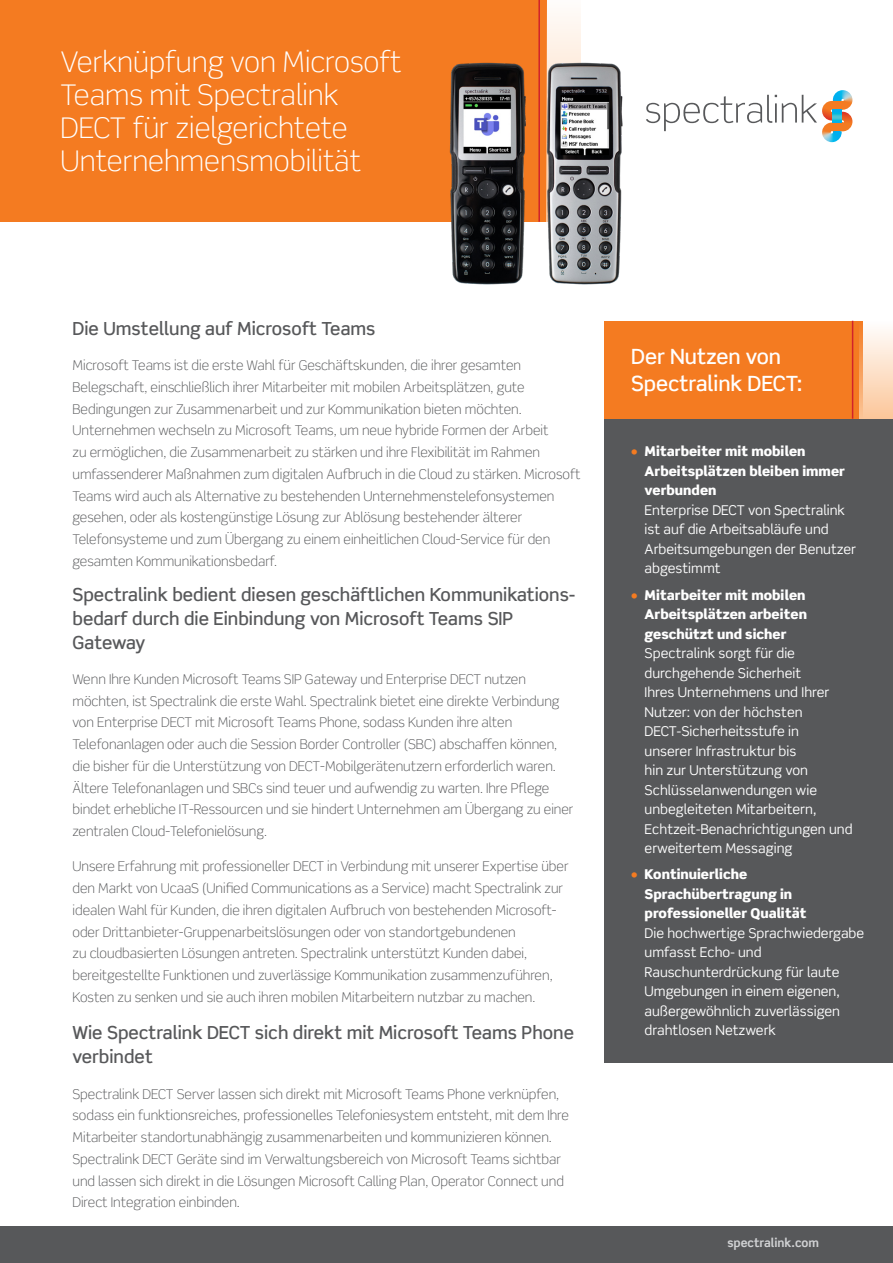
<style>
.page{position:relative;width:893px;height:1263px;background:#fff}
.page>*{position:absolute;margin:0;border:0;box-sizing:border-box;transform-origin:0 0}
.t1{font:300 28.5px/33px "Scene Std";color:#fff}
.t2{font:500 21px/27px "Scene Std";color:#fff}
.Body{font:500 18px/24px "Scene Std";color:#57585a}
.Body-2{font:300 13.5px/21.8px "Scene Std";color:#57585a}
.t3{font:13.5px/19.5px "Scene Std";color:#fff}
.Body-3{font:700 12px "Scene Std";color:#d1d2d4}
.s1{font-weight:900;color:#f47b21}
.s2{font-weight:900}
</style>
<div class="page">
<div style="left:0;top:1226px;width:893px;height:37px;background:#57585a"></div>
<div style="left:604px;top:321px;width:259px;height:98px;background:#f47b21"></div>
<svg style="left:859px;top:330px;width:34px;height:89px;background:#fcd8ba"></svg>
<hr style="left:852px;top:321px;width:1px;height:98px;background:#d1232a">
<div style="left:604px;top:419px;width:289px;height:643px;background:#57585a"></div>
<div style="left:0;top:0;width:546px;height:222px;background:#f47b21"></div>
<div style="left:546px;top:0;width:35px;height:222px;background:#fef7f2"></div>
<hr style="left:538px;top:0;width:2px;height:222px;background:#d1232a">
<img style="left:822px;top:133px;width:20px;height:9px">
<img style="left:834px;top:90px;width:19px;height:13px">
<svg style="left:646px;top:95px;width:206px;height:38px"></svg>
<img style="left:449px;top:41px;width:174px;height:244px">
<h1 class="t1" style="left:61px;top:46px;width:342px">Verknüpfung von Microsoft<br>Teams mit Spectralink<br>DECT für zielgerichtete<br>Unternehmensmobilität</h1>
<p class="Body" style="left:72px;top:316px;width:305px">Die Umstellung auf Microsoft Teams</p>
<p class="Body-2" style="left:72px;top:354px;width:509px">Microsoft Teams ist die erste Wahl für Geschäftskunden, die ihrer gesamten Belegschaft, einschließlich ihrer Mitarbeiter mit mobilen Arbeitsplätzen, gute Bedingungen zur Zusammenarbeit und zur Kommunikation bieten möchten.<br>Unternehmen wechseln zu Microsoft Teams, um neue hybride Formen der Arbeit<br>zu ermöglichen, die Zusammenarbeit zu stärken und ihre Flexibilität im Rahmen umfassenderer Maßnahmen zum digitalen Aufbruch in die Cloud zu stärken. Microsoft Teams wird auch als Alternative zu bestehenden Unternehmenstelefonsystemen gesehen, oder als kostengünstige Lösung zur Ablösung bestehender älterer Telefonsysteme und zum Übergang zu einem einheitlichen Cloud-Service für den gesamten Kommunikationsbedarf.</p>
<p class="Body" style="left:72px;top:582px;width:504px">Spectralink bedient diesen geschäftlichen Kommunikations&shy;bedarf durch die Einbindung von Microsoft Teams SIP<br>Gateway</p>
<p class="Body-2" style="left:72px;top:668px;width:503px">Wenn Ihre Kunden Microsoft Teams SIP Gateway und Enterprise DECT nutzen möchten, ist Spectralink die erste Wahl. Spectralink bietet eine direkte Verbindung von Enterprise DECT mit Microsoft Teams Phone, sodass Kunden ihre alten Telefonanlagen oder auch die Session Border Controller (SBC) abschaffen können, die bisher für die Unterstützung von DECT‑Mobilgerätenutzern erforderlich waren.<br>Ältere Telefonanlagen und SBCs sind teuer und aufwendig zu warten. Ihre Pflege bindet erhebliche IT‑Ressourcen und sie hindert Unternehmen am Übergang zu einer zentralen Cloud-Telefonielösung.</p>
<p class="Body-2" style="left:72px;top:856px;width:498px">Unsere Erfahrung mit professioneller DECT in Verbindung mit unserer Expertise über den Markt von UcaaS (Unified Communications as a Service) macht Spectralink zur idealen Wahl für Kunden, die ihren digitalen Aufbruch von bestehenden Microsoft&shy;oder Drittanbieter-Gruppenarbeitslösungen oder von standortgebundenen<br>zu cloudbasierten Lösungen antreten. Spectralink unterstützt Kunden dabei, bereitgestellte Funktionen und zuverlässige Kommunikation zusammenzuführen, Kosten zu senken und sie auch ihren mobilen Mitarbeitern nutzbar zu machen.</p>
<p class="Body" style="left:72px;top:1021px;width:503px">Wie Spectralink DECT sich direkt mit Microsoft Teams Phone verbindet</p>
<p class="Body-2" style="left:72px;top:1083px;width:498px">Spectralink DECT Server lassen sich direkt mit Microsoft Teams Phone verknüpfen, sodass ein funktionsreiches, professionelles Telefoniesystem entsteht, mit dem Ihre Mitarbeiter standortunabhängig zusammenarbeiten und kommunizieren können.<br>Spectralink DECT Geräte sind im Verwaltungsbereich von Microsoft Teams sichtbar und lassen sich direkt in die Lösungen Microsoft Calling Plan, Operator Connect und Direct Integration einbinden.</p>
<h3 class="t2" style="left:631px;top:343px;width:173px">Der Nutzen von<br>Spectralink DECT:</h3>
<p class="t3" style="left:645px;top:441px;width:213px;text-indent:-14px"><span class="s1">•</span> <span class="s2">Mitarbeiter mit mobilen<br>Arbeitsplätzen bleiben immer verbunden<br></span>Enterprise DECT von Spectralink ist auf die Arbeitsabläufe und<br>Arbeitsumgebungen der Benutzer abgestimmt</p>
<p class="t3" style="left:645px;top:585px;width:209px;text-indent:-14px"><span class="s1">•</span> <span class="s2">Mitarbeiter mit mobilen<br>Arbeitsplätzen arbeiten geschützt und sicher<br></span>Spectralink sorgt für die durchgehende Sicherheit<br>Ihres Unternehmens und Ihrer<br>Nutzer: von der höchsten<br>DECT‑Sicherheitsstufe in<br>unserer Infrastruktur bis<br>hin zur Unterstützung von<br>Schlüsselanwendungen wie unbegleiteten Mitarbeitern,<br>Echtzeit‑Benachrichtigungen und erweitertem Messaging</p>
<p class="t3" style="left:645px;top:864px;width:221px;text-indent:-14px"><span class="s1">•</span> <span class="s2">Kontinuierliche<br>Sprachübertragung in professioneller Qualität<br></span>Die hochwertige Sprachwiedergabe umfasst Echo- und<br>Rauschunterdrückung für laute<br>Umgebungen in einem eigenen, außergewöhnlich zuverlässigen drahtlosen Netzwerk</p>
<p class="Body-3" style="left:727px;top:1235px;width:93px">spectralink.com</p>
</div>
